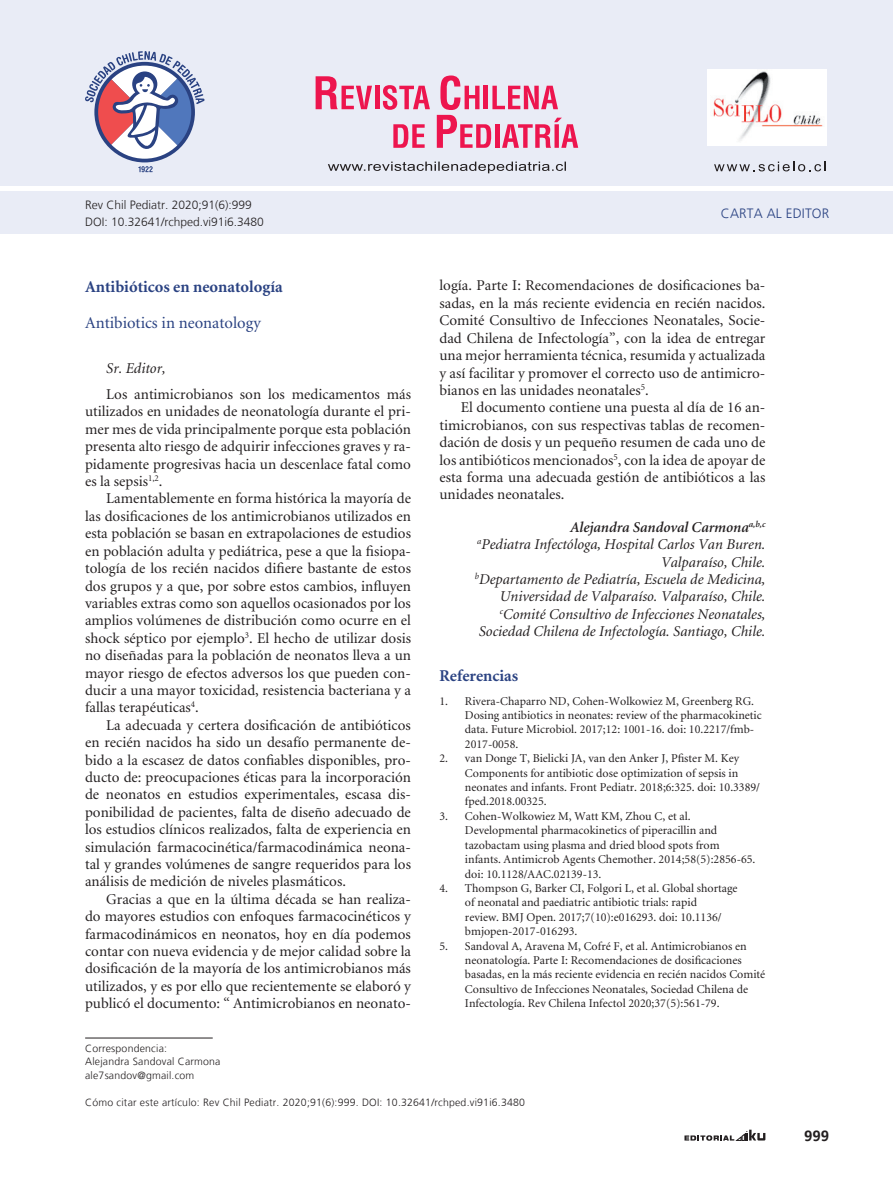
<style>
.page{position:relative;width:893px;height:1191px;background:#fff}
.page>*{position:absolute;margin:0;border:0;box-sizing:border-box;transform-origin:0 0}
._6-subtitulo{font:700 16.5px "Minion";color:#2a4282}
._6-subtitulo-2{font:16.5px "Minion";color:#2a4282}
._1-texto{font:15px/17.4px "Minion";color:#231f20;text-align:justify}
._1-texto-2{font:italic 15px/17.4px "Minion";color:#231f20;text-align:right}
._1-texto-3{font:italic 600 15px "Minion";color:#231f20}
._1-texto-4{font:700 15px "Frutiger LT";color:#231f20}
._2-nombre_sección{font:300 13.5px "Frutiger LT";letter-spacing:.01em;color:#2a4282}
._8-bibliografia{font:12px/14.4px "Minion";color:#231f20}
._3-datos_autores-doi{font:300 12px "Frutiger LT";color:#231f20}
._4-correspondencia{font:300 10.5px "Frutiger LT";letter-spacing:.02em;color:#231f20}
</style>
<div class="page">
<svg style="left:684px;top:1129px;width:81px;height:11px"></svg>
<div style="left:0;top:192px;width:893px;height:42px;background:#e9ecf6"></div>
<div style="left:0;top:0;width:893px;height:186px;background:#e9ecf6"></div>
<svg style="left:714px;top:162px;width:111px;height:9px"></svg>
<svg style="left:138px;top:166px;width:15px;height:6px"></svg>
<svg style="left:85px;top:51px;width:120px;height:108px"></svg>
<img style="left:707px;top:70px;width:119px;height:75px">
<svg style="left:393px;top:124px;width:32px;height:24px"></svg>
<svg style="left:316px;top:76px;width:56px;height:33px"></svg>
<hr style="left:375px;top:86px;width:4px;height:23px;background:#ed154e">
<svg style="left:383px;top:85px;width:47px;height:25px"></svg>
<svg style="left:437px;top:75px;width:141px;height:73px"></svg>
<svg style="left:328px;top:162px;width:238px;height:11px"></svg>
<hr style="left:85px;top:1037px;width:128px;height:1px;background:#231f20">
<p class="_3-datos_autores-doi" style="left:85px;top:198px;width:168px">Rev Chil Pediatr. 2020;91(6):999</p>
<p class="_3-datos_autores-doi" style="left:85px;top:215px;width:180px">DOI: 10.32641/rchped.vi91i6.3480</p>
<p class="_6-subtitulo" style="left:85px;top:278px;width:199px">Antibióticos en neonatología</p>
<p class="_6-subtitulo-2" style="left:85px;top:314px;width:177px">Antibiotics in neonatology</p>
<p class="_1-texto-2" style="left:106px;top:360px;width:61px">Sr. Editor,</p>
<p class="_1-texto" style="left:85px;top:386px;width:327px;text-indent:21px">Los antimicrobianos son los medicamentos más utilizados en unidades de neonatología durante el pri&shy;mer mes de vida principalmente porque esta población presenta alto riesgo de adquirir infecciones graves y ra&shy;pidamente progresivas hacia un descenlace fatal como es la sepsis<sup>1,2</sup>.</p>
<p class="_1-texto" style="left:85px;top:490px;width:327px;text-indent:21px">Lamentablemente en forma histórica la mayoría de las dosificaciones de los antimicrobianos utilizados en esta población se basan en extrapolaciones de estudios en población adulta y pediátrica, pese a que la fisiopa&shy;tología de los recién nacidos difiere bastante de estos dos grupos y a que, por sobre estos cambios, influyen variables extras como son aquellos ocasionados por los amplios volúmenes de distribución como ocurre en el shock séptico por ejemplo<sup>3</sup>. El hecho de utilizar dosis no diseñadas para la población de neonatos lleva a un mayor riesgo de efectos adversos los que pueden con&shy;ducir a una mayor toxicidad, resistencia bacteriana y a fallas terapéuticas<sup>4</sup>.</p>
<p class="_1-texto" style="left:85px;top:717px;width:327px;text-indent:21px">La adecuada y certera dosificación de antibióticos en recién nacidos ha sido un desafío permanente de&shy;bido a la escasez de datos confiables disponibles, pro&shy;ducto de: preocupaciones éticas para la incorporación de neonatos en estudios experimentales, escasa dis&shy;ponibilidad de pacientes, falta de diseño adecuado de los estudios clínicos realizados, falta de experiencia en simulación farmacocinética/farmacodinámica neona&shy;tal y grandes volúmenes de sangre requeridos para los análisis de medición de niveles plasmáticos.</p>
<p class="_1-texto" style="left:85px;top:891px;width:327px;text-indent:21px">Gracias a que en la última década se han realiza&shy;do mayores estudios con enfoques farmacocinéticos y farmacodinámicos en neonatos, hoy en día podemos contar con nueva evidencia y de mejor calidad sobre la dosificación de la mayoría de los antimicrobianos más utilizados, y es por ello que recientemente se elaboró y publicó el documento: “ Antimicrobianos en neonato-</p>
<p class="_2-nombre_sección" style="left:721px;top:205px;width:110px">CARTA AL EDITOR</p>
<p class="_1-texto" style="left:439px;top:277px;width:327px">logía. Parte I: Recomendaciones de dosificaciones ba&shy;sadas, en la más reciente evidencia en recién nacidos.<br>Comité Consultivo de Infecciones Neonatales, Socie&shy;dad Chilena de Infectología”, con la idea de entregar una mejor herramienta técnica, resumida y actualizada y así facilitar y promover el correcto uso de antimicro&shy;bianos en las unidades neonatales<sup>5</sup>.</p>
<p class="_1-texto" style="left:439px;top:399px;width:327px;text-indent:21px">El documento contiene una puesta al día de 16 an&shy;timicrobianos, con sus respectivas tablas de recomen&shy;dación de dosis y un pequeño resumen de cada uno de los antibióticos mencionados<sup>5</sup>, con la idea de apoyar de esta forma una adecuada gestión de antibióticos a las unidades neonatales.</p>
<p class="_1-texto-3" style="left:570px;top:519px;width:197px">Alejandra Sandoval Carmona<sup>a,b,c</sup></p>
<p class="_1-texto-2" style="left:477px;top:536px;width:290px"><sup>a</sup>Pediatra Infectóloga, Hospital Carlos Van Buren.<br>Valparaíso, Chile.</p>
<p class="_1-texto-2" style="left:475px;top:571px;width:292px"><sup>b</sup>Departamento de Pediatría, Escuela de Medicina,<br>Universidad de Valparaíso. Valparaíso, Chile.</p>
<p class="_1-texto-2" style="left:500px;top:606px;width:267px"><sup>c</sup>Comité Consultivo de Infecciones Neonatales,</p>
<p class="_1-texto-2" style="left:479px;top:623px;width:288px">Sociedad Chilena de Infectología. Santiago, Chile.</p>
<p class="_6-subtitulo" style="left:439px;top:667px;width:80px">Referencias</p>
<p class="_8-bibliografia" style="left:465px;top:694px;width:298px;text-indent:-26px">1. Rivera-Chaparro ND, Cohen-Wolkowiez M, Greenberg RG.<br>Dosing antibiotics in neonates: review of the pharmacokinetic data. Future Microbiol. 2017;12: 1001-16. doi: 10.2217/fmb-2017-0058.</p>
<p class="_8-bibliografia" style="left:465px;top:751px;width:297px;text-indent:-26px">2. van Donge T, Bielicki JA, van den Anker J, Pfister M. Key Components for antibiotic dose optimization of sepsis in neonates and infants. Front Pediatr. 2018;6:325. doi: 10.3389/ fped.2018.00325.</p>
<p class="_8-bibliografia" style="left:465px;top:809px;width:292px;text-indent:-26px">3. Cohen-Wolkowiez M, Watt KM, Zhou C, et al.<br>Developmental pharmacokinetics of piperacillin and tazobactam using plasma and dried blood spots from infants. Antimicrob Agents Chemother. 2014;58(5):2856-65. doi: 10.1128/AAC.02139-13.</p>
<p class="_8-bibliografia" style="left:465px;top:881px;width:274px;text-indent:-26px">4. Thompson G, Barker CI, Folgori L, et al. Global shortage of neonatal and paediatric antibiotic trials: rapid<br>review. BMJ Open. 2017;7(10):e016293. doi: 10.1136/ bmjopen-2017-016293.</p>
<p class="_8-bibliografia" style="left:465px;top:939px;width:302px;text-indent:-26px">5. Sandoval A, Aravena M, Cofré F, et al. Antimicrobianos en neonatología. Parte I: Recomendaciones de dosificaciones basadas, en la más reciente evidencia en recién nacidos Comité Consultivo de Infecciones Neonatales, Sociedad Chilena de Infectología. Rev Chilena Infectol 2020;37(5):561-79.</p>
<p class="_4-correspondencia" style="left:85px;top:1042px;width:83px">Correspondencia:</p>
<p class="_4-correspondencia" style="left:85px;top:1055px;width:137px">Alejandra Sandoval Carmona</p>
<p class="_4-correspondencia" style="left:85px;top:1069px;width:111px">ale7sandov@gmail.com</p>
<p class="_4-correspondencia" style="left:85px;top:1096px;width:441px">Cómo citar este artículo: Rev Chil Pediatr. 2020;91(6):999. DOI: 10.32641/rchped.vi91i6.3480</p>
<p class="_1-texto-4" style="left:804px;top:1127px;width:27px">999</p>
</div>
